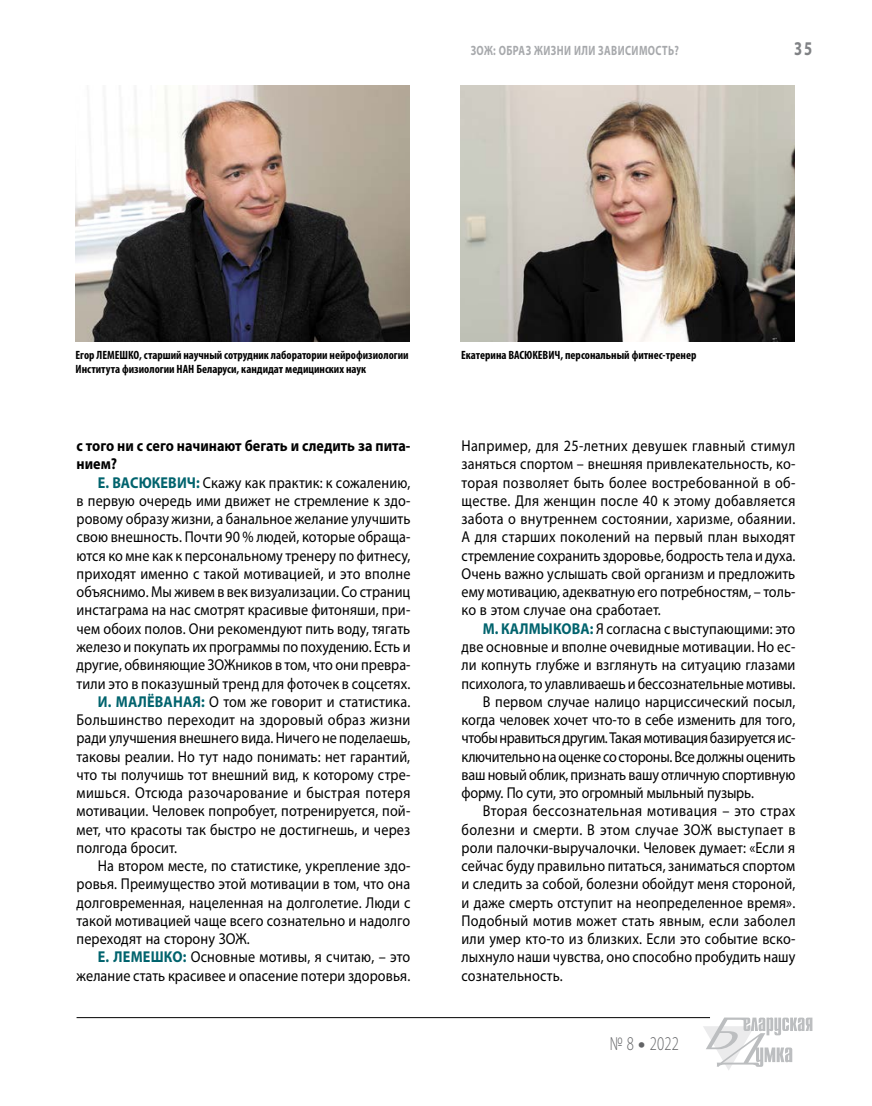
<style>
.page{position:relative;width:872px;height:1106px;background:#fff}
.page>*{position:absolute;margin:0;border:0;box-sizing:border-box;transform-origin:0 0}
.t1{font:300 19.5px "Myriad Pro";color:#636466;scale:.75 1}
.t2{font:700 19.5px "Myriad Pro";color:#808285;scale:.75 1}
.t3{font:15.75px/18.3px "Myriad Pro";letter-spacing:.01em;color:#000;text-align:justify;scale:.9 1}
.t4{font:15.75px "Myriad Pro";letter-spacing:-.02em;color:#000;scale:.9 1}
.t5{font:15.75px "Myriad Pro";letter-spacing:-.01em;color:#000;scale:.9 1}
.t6{font:700 15.75px/18.3px "Myriad Pro";color:#000;scale:.9 1}
.t7{font:15.75px "Myriad Pro";letter-spacing:.03em;color:#000;scale:.9 1}
.t8{font:700 13.5px "Myriad Pro";letter-spacing:.04em;color:#a7a9ac;scale:.75 1}
.t9{font:700 condensed 12px/13.5px "Myriad Pro";color:#000}
.s1{font-weight:700;color:#00636d}
.s2{font-weight:900}
</style>
<div class="page">
<hr style="left:77px;top:1017px;width:633px;height:1px;background:#000">
<svg style="left:703px;top:1017px;width:109px;height:53px"></svg>
<img style="left:76px;top:86px;width:333px;height:255px">
<img style="left:460px;top:86px;width:334px;height:255px">
<p class="t8" style="left:471px;top:42px;width:279px">ЗОЖ: ОБРАЗ ЖИЗНИ ИЛИ ЗАВИСИМОСТЬ?</p>
<p class="t2" style="left:794px;top:36px;width:26px">35</p>
<p class="t9" style="left:76px;top:348px;width:334px">Егор ЛЕМЕШКО, старший научный сотрудник лаборатории нейрофизиологии<br>Института физиологии НАН Беларуси, кандидат медицинских наук</p>
<p class="t9" style="left:461px;top:348px;width:237px">Екатерина ВАСЮКЕВИЧ, персональный фитнес-тренер</p>
<p class="t6" style="left:77px;top:436px;width:372px">с того ни с сего начинают бегать и следить за пита&shy;нием?</p>
<p class="t3" style="left:98px;top:473px;width:349px"><span class="s1">Е. ВАСЮКЕВИЧ:</span> Скажу как практик: к сожалению,</p>
<p class="t3" style="left:77px;top:491px;width:372px">в первую очередь ими движет не стремление к здо-</p>
<p class="t3" style="left:77px;top:509px;width:372px">ровому образу жизни, а банальное желание улучшить</p>
<p class="t3" style="left:77px;top:527px;width:372px">свою внешность. Почти 90 % людей, которые обраща-</p>
<p class="t3" style="left:77px;top:546px;width:372px">ются ко мне как к персональному тренеру по фитнесу,</p>
<p class="t3" style="left:77px;top:564px;width:372px">приходят именно с такой мотивацией, и это вполне</p>
<p class="t3" style="left:77px;top:582px;width:372px">объяснимо. Мы живем в век визуализации. Со страниц</p>
<p class="t3" style="left:77px;top:601px;width:372px">инстаграма на нас смотрят красивые фитоняши, при-</p>
<p class="t3" style="left:77px;top:619px;width:372px">чем обоих полов. Они рекомендуют пить воду, тягать</p>
<p class="t3" style="left:77px;top:637px;width:373px">железо и покупать их программы по похудению. Есть и</p>
<p class="t3" style="left:77px;top:655px;width:372px">другие, обвиняющие ЗОЖников в том, что они превра-</p>
<p class="t3" style="left:77px;top:674px;width:372px">тили это в показушный тренд для фоточек в соцсетях.</p>
<p class="t3" style="left:98px;top:692px;width:349px"><span class="s1">И. МАЛЁВАНАЯ:</span> О том же говорит и статистика.</p>
<p class="t3" style="left:77px;top:710px;width:372px">Большинство переходит на здоровый образ жизни</p>
<p class="t3" style="left:77px;top:728px;width:372px">ради улучшения внешнего вида. Ничего не поделаешь,</p>
<p class="t3" style="left:77px;top:747px;width:372px">таковы реалии. Но тут надо понимать: нет гарантий,</p>
<p class="t3" style="left:77px;top:765px;width:372px">что ты получишь тот внешний вид, к которому стре-</p>
<p class="t7" style="left:77px;top:783px;width:372px">мишься. Отсюда разочарование и быстрая потеря</p>
<p class="t3" style="left:77px;top:801px;width:372px">мотивации. Человек попробует, потренируется, пой-</p>
<p class="t3" style="left:77px;top:820px;width:372px">мет, что красоты так быстро не достигнешь, и через</p>
<p class="t3" style="left:77px;top:838px;width:113px">полгода бросит.</p>
<p class="t3" style="left:98px;top:856px;width:349px">На втором месте, по статистике, укрепление здо-</p>
<p class="t3" style="left:77px;top:874px;width:372px">ровья. Преимущество этой мотивации в том, что она</p>
<p class="t3" style="left:77px;top:893px;width:373px">долговременная, нацеленная на долголетие. Люди с</p>
<p class="t3" style="left:77px;top:911px;width:372px">такой мотивацией чаще всего сознательно и надолго</p>
<p class="t3" style="left:77px;top:929px;width:194px">переходят на сторону ЗОЖ.</p>
<p class="t3" style="left:98px;top:947px;width:349px"><span class="s1">Е. ЛЕМЕШКО:</span> Основные мотивы, я считаю, – это</p>
<p class="t3" style="left:77px;top:966px;width:372px">желание стать красивее и опасение потери здоровья.</p>
<p class="t3" style="left:461px;top:436px;width:373px">Например, для 25-летних девушек главный стимул заняться спортом – внешняя привлекательность, ко&shy;торая позволяет быть более востребованной в об&shy;ществе. Для женщин после 40 к этому добавляется забота о внутреннем состоянии, харизме, обаянии.<br>А для старших поколений на первый план выходят стремление сохранить здоровье, бодрость тела и духа.<br>Очень важно услышать свой организм и предложить ему мотивацию, адекватную его потребностям, – толь&shy;ко в этом случае она сработает.</p>
<p class="t3" style="left:483px;top:619px;width:349px"><span class="s1">М. КАЛМЫКОВА:</span> Я согласна с выступающими: это</p>
<p class="t3" style="left:461px;top:637px;width:372px">две основные и вполне очевидные мотивации. Но ес-</p>
<p class="t3" style="left:461px;top:655px;width:372px">ли копнуть глубже и взглянуть на ситуацию глазами</p>
<p class="t3" style="left:461px;top:674px;width:373px">психолога, то улавливаешь и бессознательные мотивы.</p>
<p class="t3" style="left:483px;top:692px;width:349px">В первом случае налицо нарциссический посыл,</p>
<p class="t3" style="left:461px;top:710px;width:372px">когда человек хочет что-то в себе изменить для того,</p>
<p class="t4" style="left:461px;top:728px;width:372px">чтобы нравиться другим. Такая мотивация базируется ис-</p>
<p class="t4" style="left:461px;top:746px;width:372px">ключительно на оценке со стороны. Все должны оценить</p>
<p class="t5" style="left:461px;top:764px;width:372px">ваш новый облик, признать вашу отличную спортивную</p>
<p class="t5" style="left:461px;top:783px;width:326px">форму. По сути, это огромный мыльный пузырь.</p>
<p class="t3" style="left:483px;top:801px;width:349px">Вторая бессознательная мотивация – это страх</p>
<p class="t3" style="left:461px;top:820px;width:372px">болезни и смерти. В этом случае ЗОЖ выступает в</p>
<p class="t3" style="left:461px;top:838px;width:372px">роли палочки-выручалочки. Человек думает: «Если я</p>
<p class="t3" style="left:461px;top:856px;width:372px">сейчас буду правильно питаться, заниматься спортом</p>
<p class="t3" style="left:461px;top:874px;width:372px">и следить за собой, болезни обойдут меня стороной,</p>
<p class="t3" style="left:461px;top:893px;width:372px">и даже смерть отступит на неопределенное время».</p>
<p class="t3" style="left:461px;top:911px;width:373px">Подобный мотив может стать явным, если заболел</p>
<p class="t3" style="left:461px;top:929px;width:372px">или умер кто-то из близких. Если это событие вско-</p>
<p class="t3" style="left:461px;top:947px;width:372px">лыхнуло наши чувства, оно способно пробудить нашу</p>
<p class="t3" style="left:461px;top:966px;width:114px">сознательность.</p>
<p class="t1" style="left:609px;top:1032px;width:94px">№ 8 <span class="s2">•</span> 2022</p>
</div>
